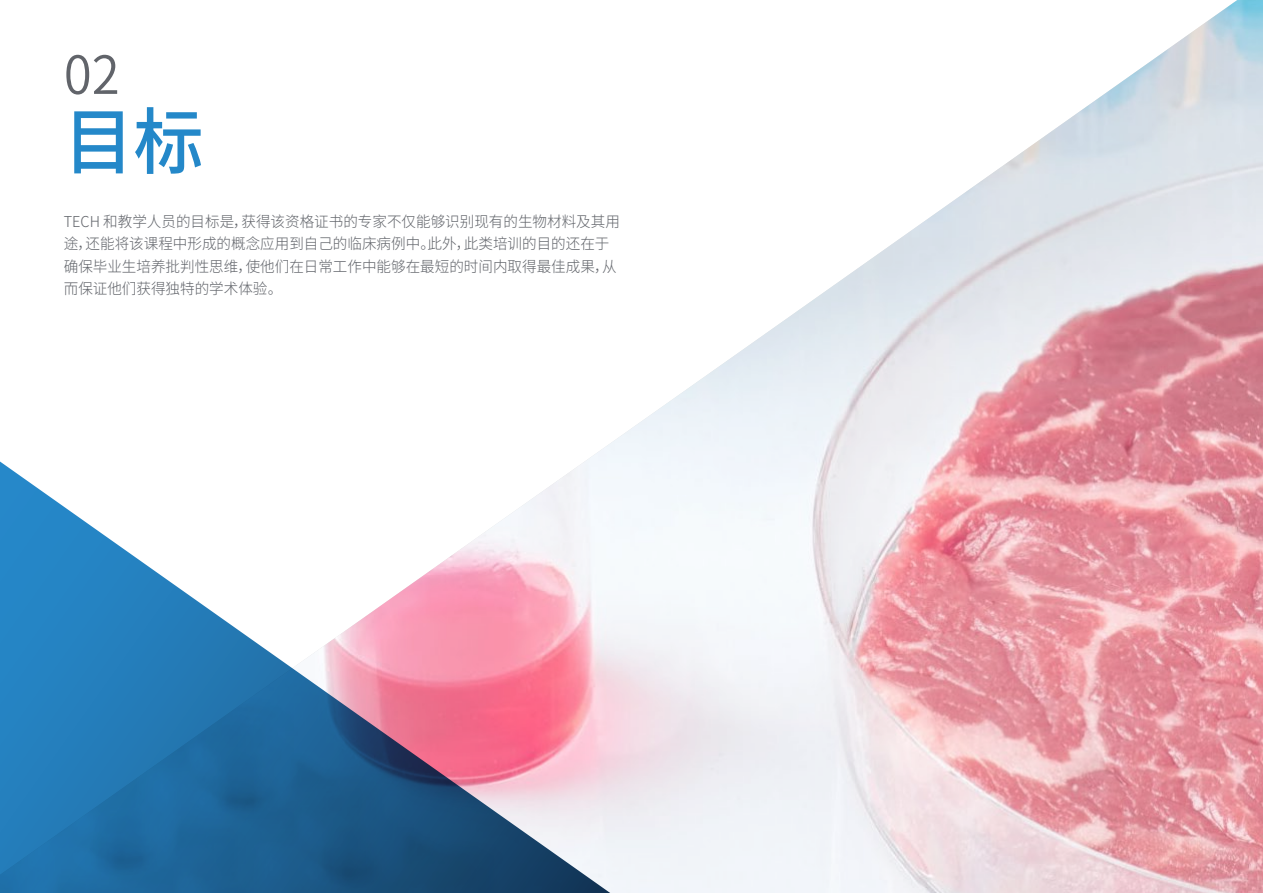
<style>
.page{position:relative;width:1263px;height:893px;background:#fff}
.page>*{position:absolute;margin:0;border:0;box-sizing:border-box;transform-origin:0 0}
.t1{font:500 72px "Source Han Sans CN";color:#2488c9}
.t2{font:52.5px "Source Han Sans CN";color:#61646a}
.t3{font:300 15px/22.5px "Source Han Sans CN";color:#61646a}
</style>
<div class="page">
<img style="left:607px;top:0;width:656px;height:893px">
<svg style="left:0;top:446px;width:640px;height:447px"></svg>
<h2 class="t2" style="left:64px;top:45px;width:57px">02</h2>
<h1 class="t1" style="left:64px;top:101px;width:141px">目标</h1>
<p class="t3" style="left:64px;top:210px;width:558px">TECH 和教学人员的目标是，获得该资格证书的专家不仅能够识别现有的生物材料及其用途，还能将该课程中形成的概念应用到自己的临床病例中。此外，此类培训的目的还在于确保毕业生培养批判性思维，使他们在日常工作中能够在最短的时间内取得最佳成果，从而保证他们获得独特的学术体验。</p>
</div>
